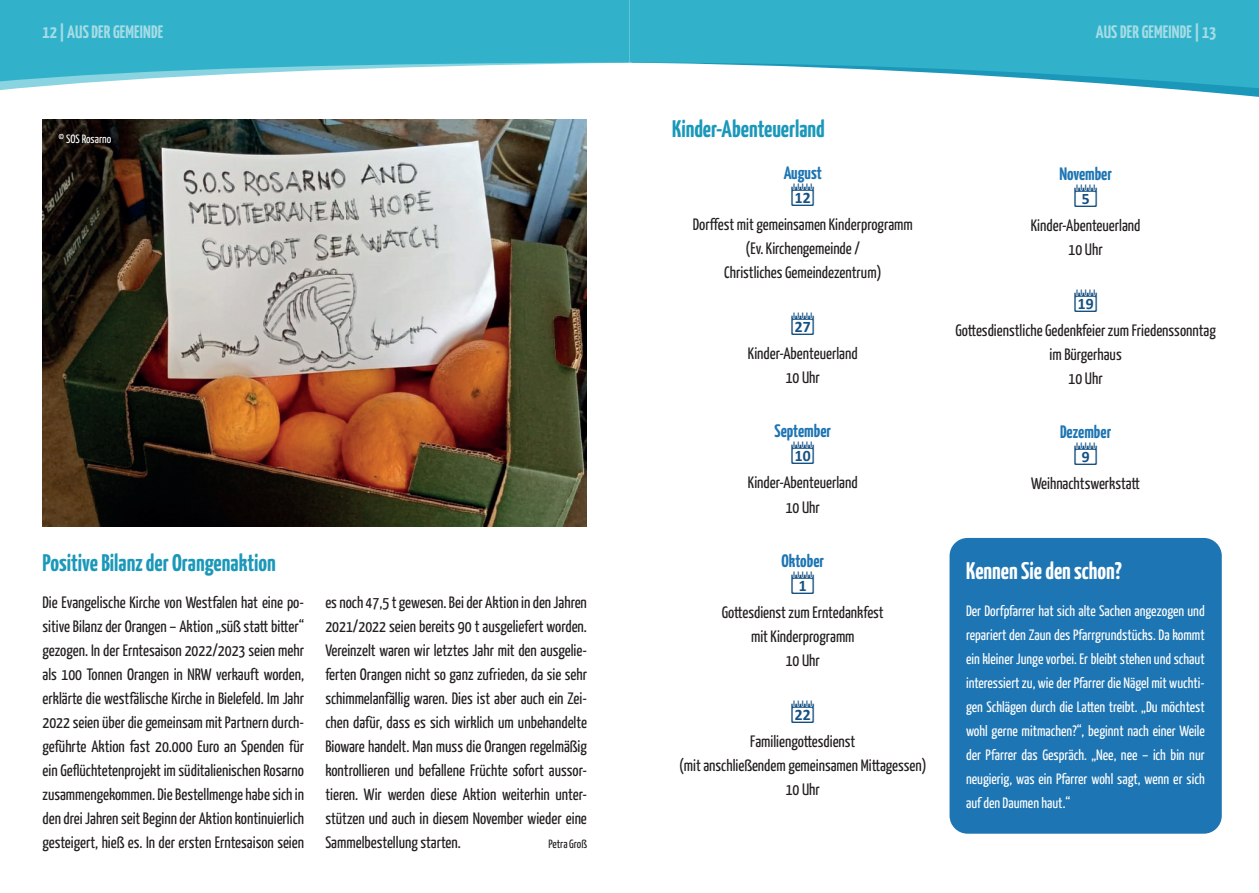
<style>
.page{position:relative;width:1259px;height:893px;background:#fff}
.page>*{position:absolute;margin:0;border:0;box-sizing:border-box;transform-origin:0 0}
.t1{font:700 24px "Yanone Kaffeesatz";color:#1b98b9}
.t2{font:700 24px "Yanone Kaffeesatz";color:#fff}
.t3{font:700 18px "Yanone Kaffeesatz";color:#1d75b3}
.t4{font:700 18px "Yanone Kaffeesatz";letter-spacing:.01em;color:#a5dce6}
.t5{font:16.5px/24px "Yanone Kaffeesatz";color:#231f20;text-align:center}
.t6{font:15px/24px "Yanone Kaffeesatz";color:#fff;text-align:justify}
.t7{font:12px "Yanone Kaffeesatz";color:#fff}
.t8{font:12px "Yanone Kaffeesatz";color:#231f20}
</style>
<div class="page">
<img style="left:43px;top:119px;width:544px;height:407px">
<div style="left:949px;top:538px;width:272px;height:296px;background:#1d75b3;border-radius:18px"></div>
<svg style="left:1172px;top:89px;width:87px;height:8px"></svg>
<svg style="left:629px;top:0;width:630px;height:89px;fill:#31b2ca"></svg>
<svg style="left:0;top:83px;width:80px;height:7px"></svg>
<svg style="left:0;top:0;width:629px;height:83px;background:#50bdd2"></svg>
<p class="t4" style="left:43px;top:21px;width:122px">12 | AUS DER GEMEINDE</p>
<p class="t4" style="left:1095px;top:21px;width:122px">AUS DER GEMEINDE | 13</p>
<p class="t7" style="left:58px;top:132px;width:54px">© SOS Rosarno</p>
<h1 class="t1" style="left:43px;top:548px;width:235px">Positive Bilanz der Orangenaktion</h1>
<p class="t5" style="left:43px;top:590px;width:263px;text-align:justify">Die Evangelische Kirche von Westfalen hat eine po&shy;sitive Bilanz der Orangen – Aktion „süß statt bitter“ gezogen. In der Erntesaison 2022/2023 seien mehr als 100 Tonnen Orangen in NRW verkauft worden, erklärte die westfälische Kirche in Bielefeld. Im Jahr 2022 seien über die gemeinsam mit Partnern durch&shy;geführte Aktion fast 20.000 Euro an Spenden für ein Geflüchtetenprojekt im süditalienischen Rosarno zusammengekommen. Die Bestellmenge habe sich in den drei Jahren seit Beginn der Aktion kontinuierlich gesteigert, hieß es. In der ersten Erntesaison seien</p>
<p class="t5" style="left:325px;top:590px;width:263px;text-align:justify">es noch 47,5 t gewesen. Bei der Aktion in den Jahren 2021/2022 seien bereits 90 t ausgeliefert worden.<br>Vereinzelt waren wir letztes Jahr mit den ausgelie&shy;ferten Orangen nicht so ganz zufrieden, da sie sehr schimmelanfällig waren. Dies ist aber auch ein Zei&shy;chen dafür, dass es sich wirklich um unbehandelte Bioware handelt. Man muss die Orangen regelmäßig kontrollieren und befallene Früchte sofort aussor&shy;tieren. Wir werden diese Aktion weiterhin unter&shy;stützen und auch in diesem November wieder eine Sammelbestellung starten.</p>
<p class="t8" style="left:548px;top:836px;width:40px">Petra Groß</p>
<h1 class="t1" style="left:672px;top:114px;width:154px">Kinder-Abenteuerland</h1>
<p class="t3" style="left:784px;top:162px;width:40px">August</p>
<p class="t5" style="left:693px;top:212px;width:221px">Dorffest mit gemeinsamen Kinderprogramm (Ev. Kirchengemeinde /<br>Christliches Gemeindezentrum)</p>
<p class="t5" style="left:748px;top:341px;width:111px">Kinder-Abenteuerland<br>10 Uhr</p>
<p class="t3" style="left:774px;top:420px;width:58px">September</p>
<p class="t5" style="left:748px;top:470px;width:111px">Kinder-Abenteuerland<br>10 Uhr</p>
<p class="t3" style="left:781px;top:549px;width:44px">Oktober</p>
<p class="t5" style="left:722px;top:599px;width:163px">Gottesdienst zum Erntedankfest mit Kinderprogramm<br>10 Uhr</p>
<p class="t5" style="left:679px;top:728px;width:249px">Familiengottesdienst<br>(mit anschließendem gemeinsamen Mittagessen)<br>10 Uhr</p>
<p class="t3" style="left:1059px;top:163px;width:54px">November</p>
<p class="t5" style="left:1031px;top:213px;width:111px">Kinder-Abenteuerland<br>10 Uhr</p>
<p class="t5" style="left:955px;top:318px;width:262px">Gottesdienstliche Gedenkfeier zum Friedenssonntag im Bürgerhaus<br>10 Uhr</p>
<p class="t3" style="left:1060px;top:421px;width:53px">Dezember</p>
<p class="t5" style="left:1031px;top:471px;width:110px">Weihnachtswerkstatt</p>
<h1 class="t2" style="left:966px;top:556px;width:157px">Kennen Sie den schon?</h1>
<p class="t6" style="left:966px;top:598px;width:240px">Der Dorfpfarrer hat sich alte Sachen angezogen und repariert den Zaun des Pfarrgrundstücks. Da kommt ein kleiner Junge vorbei. Er bleibt stehen und schaut interessiert zu, wie der Pfarrer die Nägel mit wuchti&shy;gen Schlägen durch die Latten treibt. „Du möchtest wohl gerne mitmachen?“, beginnt nach einer Weile der Pfarrer das Gespräch. „Nee, nee – ich bin nur neugierig, was ein Pfarrer wohl sagt, wenn er sich auf den Daumen haut.“</p>
</div>
